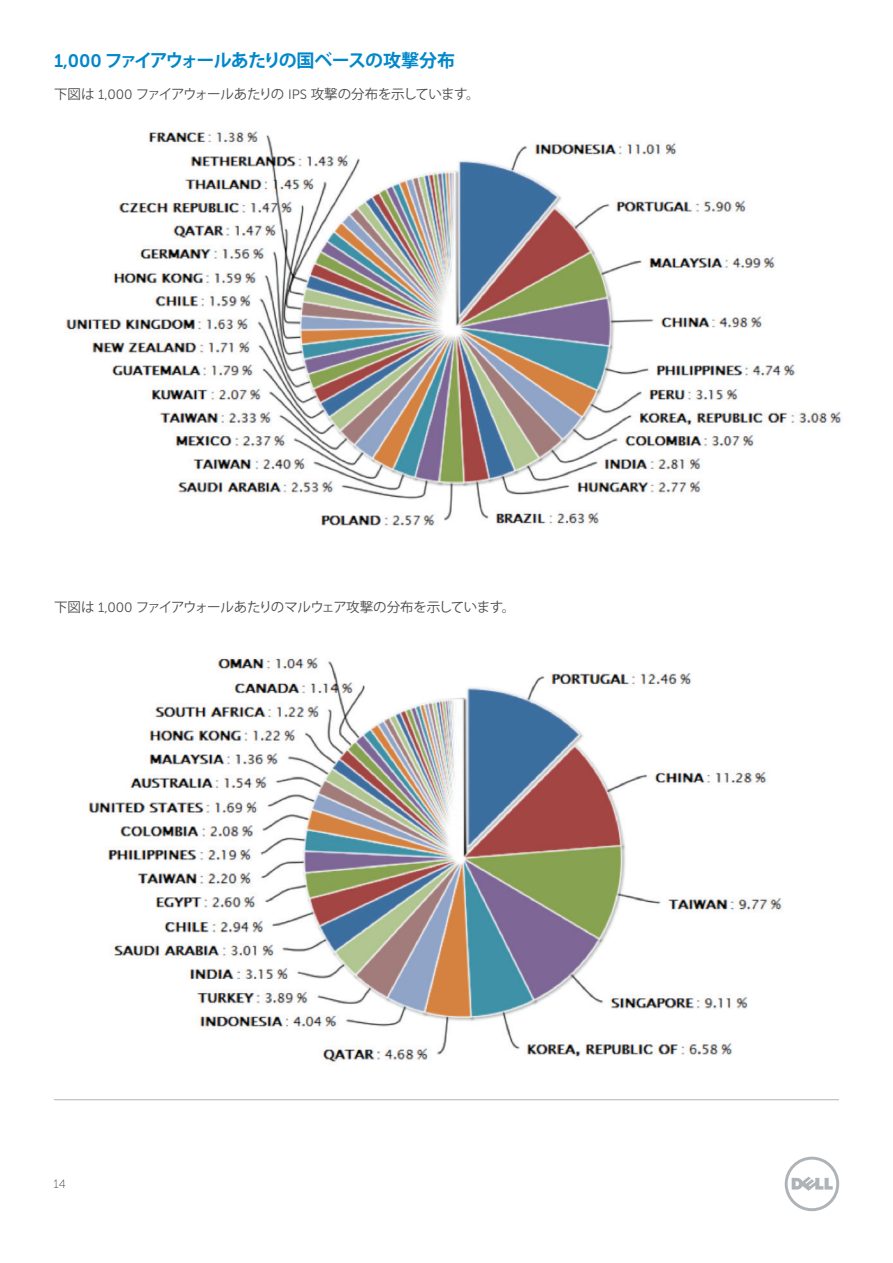
<style>
.page{position:relative;width:893px;height:1263px;background:#fff}
.page>*{position:absolute;margin:0;border:0;box-sizing:border-box;transform-origin:0 0}
.t1{font:700 18px "Koz Go Pro";letter-spacing:-.05em;color:#0087cb}
.t2{font:13.5px "Koz Go Pro";letter-spacing:-.04em;color:#4b4c4d}
.t3{font:12px "Museo Sans For Dell 100";color:#3e444f}
.s1{font-family:"Museo Sans For Dell 700";font-weight:400}
.s2{font-family:"Museo Sans For Dell 300"}
</style>
<div class="page">
<img style="left:66px;top:131px;width:776px;height:395px">
<img style="left:88px;top:657px;width:694px;height:405px">
<hr style="left:54px;top:1099px;width:785px;height:1px;background:#aeb3b8">
<svg style="left:785px;top:1157px;width:54px;height:54px"></svg>
<h1 class="t1" style="left:54px;top:49px;width:402px"><span class="s1">1,000</span> ファイアウォールあたりの国ベースの攻撃分布</h1>
<p class="t2" style="left:54px;top:85px;width:427px">下図は <span class="s2">1,000</span> ファイアウォールあたりの <span class="s2">IPS</span> 攻撃の分布を示しています。</p>
<p class="t2" style="left:54px;top:598px;width:463px">下図は <span class="s2">1,000</span> ファイアウォールあたりのマルウェア攻撃の分布を示しています。</p>
<p class="t3" style="left:53px;top:1178px;width:14px">14</p>
</div>
